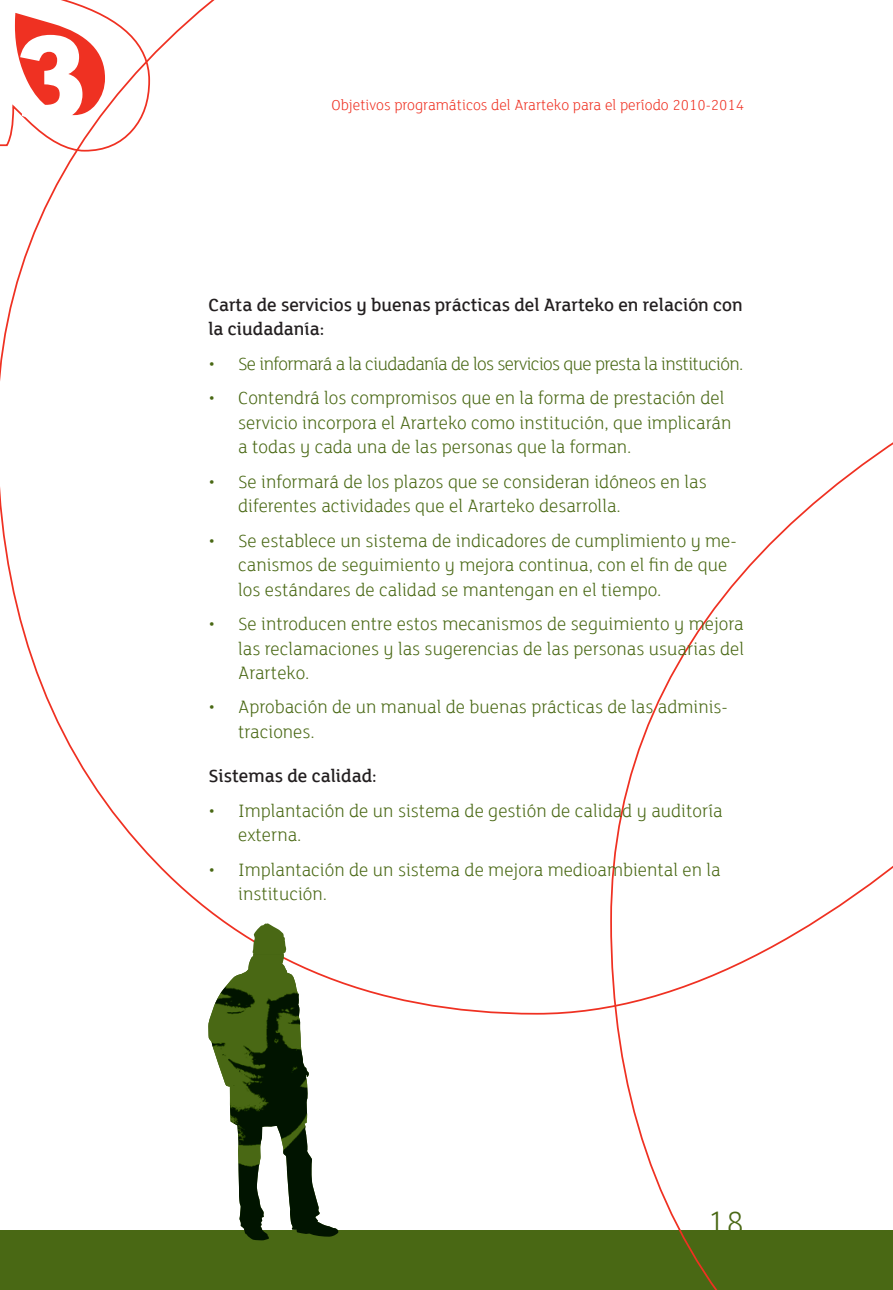
<style>
.page{position:relative;width:893px;height:1290px;background:#fff}
.page>*{position:absolute;margin:0;border:0;box-sizing:border-box;transform-origin:0 0}
.t1{font:800 131.25px "FS Lola";color:#fff}
.t2{font:300 35px "FS Lola";color:#496814}
.listado{font:300 19.25px/24.5px "FS Lola";color:#496814}
.texto_normal{font:500 19.25px/24.5px "FS Lola";color:#231f20}
.listado-2{font:300 19.25px "FS Lola";letter-spacing:-.03em;color:#496814}
.t3{font:300 15.75px "FS Lola";color:#ef3122}
</style>
<div class="page">
<div style="left:0;top:1230px;width:893px;height:60px;background:#496814"></div>
<svg style="left:609px;top:442px;width:284px;height:848px"></svg>
<svg style="left:224px;top:923px;width:63px;height:31px"></svg>
<img style="left:208px;top:954px;width:131px;height:286px">
<svg style="left:0;top:0;width:151px;height:152px"></svg>
<p class="t1" style="left:12px;top:-14px;width:79px">3</p>
<p class="t3" style="left:332px;top:95px;width:414px">Objetivos programáticos del Ararteko para el período 2010-2014</p>
<p class="texto_normal" style="left:208px;top:292px;width:536px">Carta de servicios y buenas prácticas del Ararteko en relación con la ciudadanía:</p>
<p class="listado-2" style="left:208px;top:351px;width:537px">• Se informará a la ciudadanía de los servicios que presta la institución.</p>
<p class="listado" style="left:238px;top:385px;width:495px;text-indent:-30px">• Contendrá los compromisos que en la forma de prestación del servicio incorpora el Ararteko como institución, que implicarán a todas y cada una de las personas que la forman.</p>
<p class="listado" style="left:238px;top:468px;width:470px;text-indent:-30px">• Se informará de los plazos que se consideran idóneos en las diferentes actividades que el Ararteko desarrolla.</p>
<p class="listado" style="left:238px;top:527px;width:500px;text-indent:-30px">• Se establece un sistema de indicadores de cumplimiento y me&shy;canismos de seguimiento y mejora continua, con el fin de que los estándares de calidad se mantengan en el tiempo.</p>
<p class="listado" style="left:238px;top:611px;width:507px;text-align:justify;text-indent:-30px">• Se introducen entre estos mecanismos de seguimiento y mejora las reclamaciones y las sugerencias de las personas usuarias del Ararteko.</p>
<p class="listado" style="left:238px;top:694px;width:491px;text-indent:-30px">• Aprobación de un manual de buenas prácticas de las adminis&shy;traciones.</p>
<p class="texto_normal" style="left:208px;top:763px;width:170px">Sistemas de calidad:</p>
<p class="listado" style="left:238px;top:797px;width:486px;text-indent:-30px">• Implantación de un sistema de gestión de calidad y auditoría externa.</p>
<p class="listado" style="left:238px;top:856px;width:484px;text-indent:-30px">• Implantación de un sistema de mejora medioambiental en la institución.</p>
<h2 class="t2" style="left:707px;top:1200px;width:38px">18</h2>
</div>
